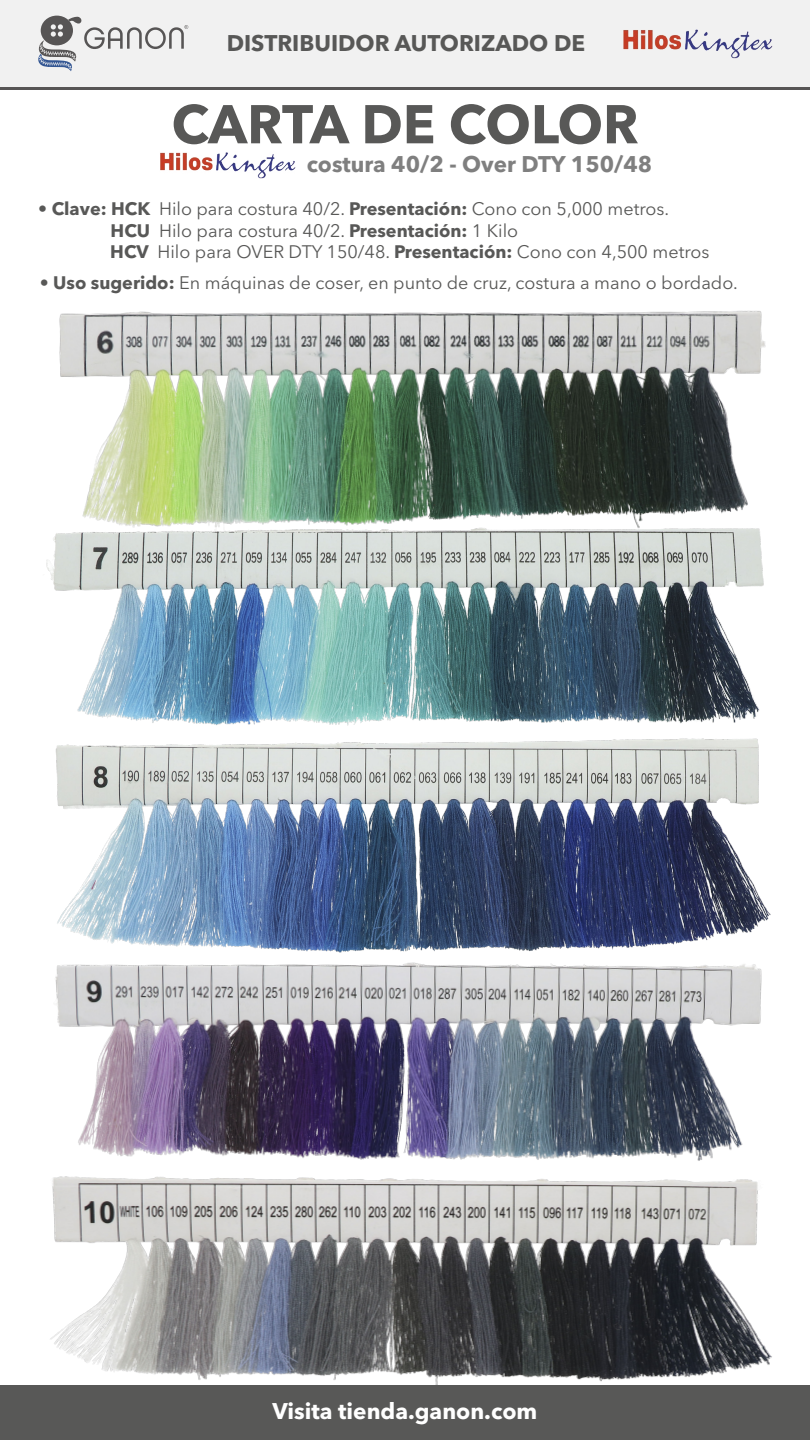
<style>
.page{position:relative;width:810px;height:1440px;background:#fff}
.page>*{position:absolute;margin:0;border:0;box-sizing:border-box;transform-origin:0 0}
.t1{font:700 54px "Avenir Next LT Pro";letter-spacing:-.01em;color:#585857}
.t2{font:700 22.5px "Avenir Next LT Pro";color:#7f7f7f}
.t3{font:700 22.5px "Avenir Next LT Pro";color:#585857}
.t4{font:700 22.5px "Avenir Next LT Pro";color:#fff}
.t5{font:18px/21.6px "Avenir Next LT Pro";color:#585857}
.s1{font-weight:700}
</style>
<div class="page">
<img style="left:50px;top:1186px;width:722px;height:199px">
<img style="left:52px;top:969px;width:710px;height:217px">
<img style="left:59px;top:310px;width:707px;height:211px">
<img style="left:55px;top:744px;width:716px;height:225px">
<img style="left:46px;top:521px;width:718px;height:223px">
<div style="left:0;top:0;width:810px;height:88px;background:#f1f1f1"></div>
<img style="left:623px;top:29px;width:149px;height:30px">
<svg style="left:38px;top:16px;width:150px;height:55px"></svg>
<img style="left:160px;top:152px;width:135px;height:27px">
<div style="left:0;top:1385px;width:810px;height:55px;background:#585857"></div>
<hr style="left:0;top:87px;width:810px;height:3px;background:#575555">
<p class="t3" style="left:227px;top:29px;width:360px">DISTRIBUIDOR AUTORIZADO DE</p>
<h1 class="t1" style="left:172px;top:91px;width:469px">CARTA DE COLOR</h1>
<p class="t2" style="left:307px;top:150px;width:347px">costura 40/2 - Over DTY 150/48</p>
<p class="t5" style="left:110px;top:198px;width:601px;text-indent:-72px"><span class="s1">• Clave: HCK</span> Hilo para costura 40/2. <span class="s1">Presentación:</span> Cono con 5,000 metros.<br><span class="s1">HCU</span> Hilo para costura 40/2. <span class="s1">Presentación:</span> 1 Kilo<br><span class="s1">HCV</span> Hilo para OVER DTY 150/48. <span class="s1">Presentación:</span> Cono con 4,500 metros</p>
<p class="t5" style="left:40px;top:272px;width:700px"><span class="s1">• Uso sugerido:</span> En máquinas de coser, en punto de cruz, costura a mano o bordado.</p>
<p class="t4" style="left:273px;top:1397px;width:266px">Visita tienda.ganon.com</p>
</div>
